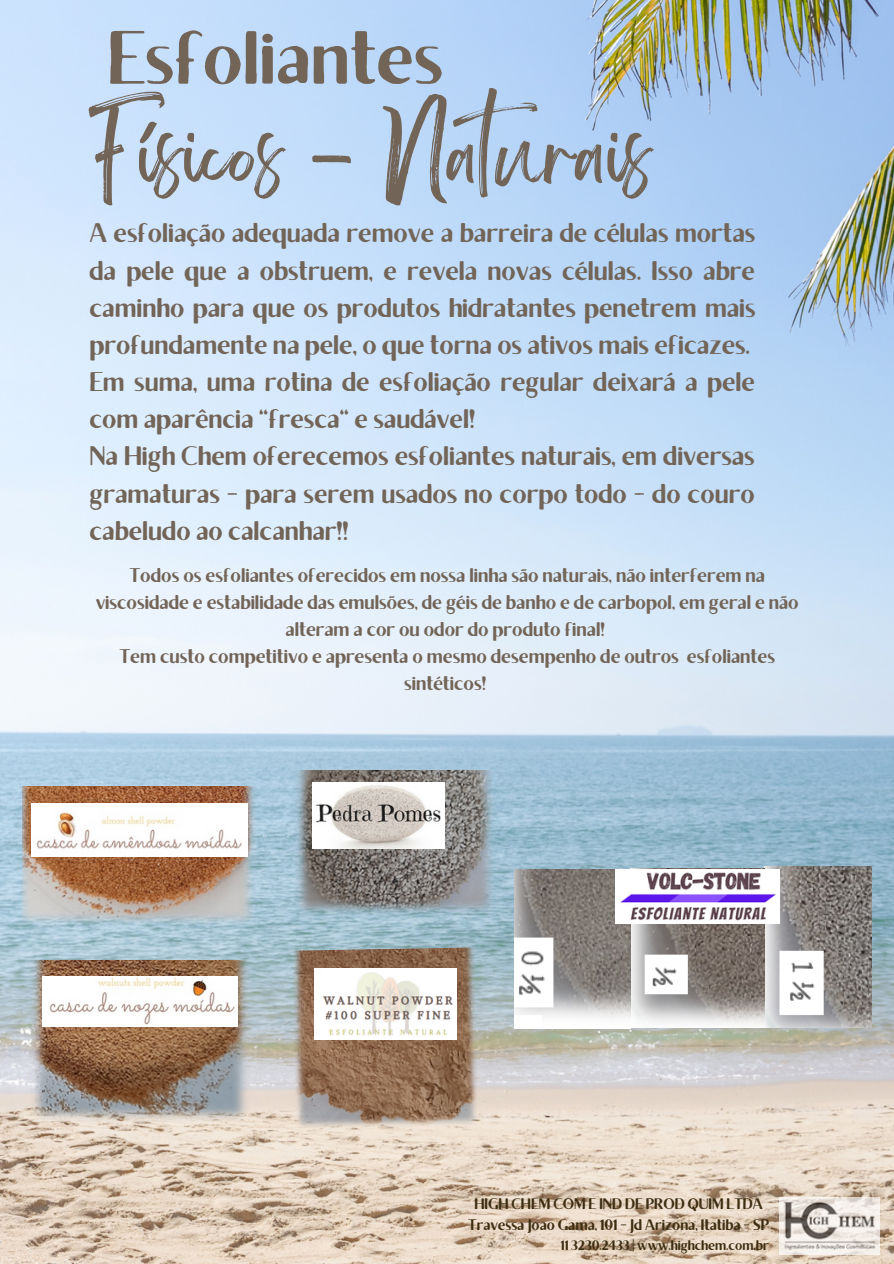
<style>
.page{position:relative;width:894px;height:1264px;background:#fff}
.page>*{position:absolute;margin:0;border:0;box-sizing:border-box;transform-origin:0 0}
.t1{font:75.45px "Brixton Sans TC";color:#726457}
.t2{font:72px "Brightwall";color:#726457}
.t3{font:27px/37.2px "Brixton Sans TC";color:#726457;text-align:justify}
.t4{font:19.8px/27px "Brixton Sans TC";color:#726457;text-align:center}
.t5{font:15.3px "Brixton Sans TC";color:#3d2e12}
.t6{font:13.8px "Brixton Sans TC";color:#3d2e12}
</style>
<div class="page">
<img style="left:0;top:0;width:893px;height:1263px">
<img style="left:23px;top:786px;width:233px;height:141px">
<img style="left:32px;top:803px;width:216px;height:53px">
<img style="left:292px;top:947px;width:186px;height:184px">
<img style="left:315px;top:968px;width:141px;height:71px">
<img style="left:29px;top:960px;width:222px;height:164px">
<img style="left:42px;top:976px;width:195px;height:50px">
<img style="left:779px;top:1196px;width:100px;height:58px">
<img style="left:292px;top:770px;width:205px;height:146px">
<img style="left:312px;top:782px;width:132px;height:66px">
<img style="left:764px;top:866px;width:107px;height:161px">
<img style="left:514px;top:868px;width:250px;height:160px">
<img style="left:615px;top:869px;width:164px;height:54px">
<p class="t1" style="left:107px;top:30px;width:337px">Esfoliantes</p>
<p class="t2" style="left:89px;top:129px;width:563px">Físicos - Naturais</p>
<p class="t3" style="left:89px;top:218px;width:667px">A esfoliação adequada remove a barreira de células mortas da pele que a obstruem, e revela novas células. Isso abre caminho para que os produtos hidratantes penetrem mais profundamente na pele, o que torna os ativos mais eficazes.</p>
<p class="t3" style="left:89px;top:366px;width:666px">Em suma, uma rotina de esfoliação regular deixará a pele com aparência "fresca" e saudável!</p>
<p class="t3" style="left:89px;top:441px;width:666px">Na High Chem oferecemos esfoliantes naturais, em diversas gramaturas - para serem usados no corpo todo - do couro cabeludo ao calcanhar!!</p>
<p class="t4" style="left:96px;top:563px;width:704px">Todos os esfoliantes oferecidos em nossa linha são naturais, não interferem na viscosidade e estabilidade das emulsões, de géis de banho e de carbopol, em geral e não alteram a cor ou odor do produto final!</p>
<p class="t4" style="left:119px;top:644px;width:657px">Tem custo competitivo e apresenta o mesmo desempenho de outros esfoliantes sintéticos!</p>
<p class="t5" style="left:474px;top:1198px;width:290px">HIGH CHEM COM E IND DE PROD QUIM LTDA</p>
<p class="t5" style="left:468px;top:1219px;width:302px">Travessa Joao Gama, 101 - Jd Arizona, Itatiba - SP</p>
<p class="t6" style="left:560px;top:1239px;width:210px">11 3230.2433 | www.highchem.com.br</p>
</div>
